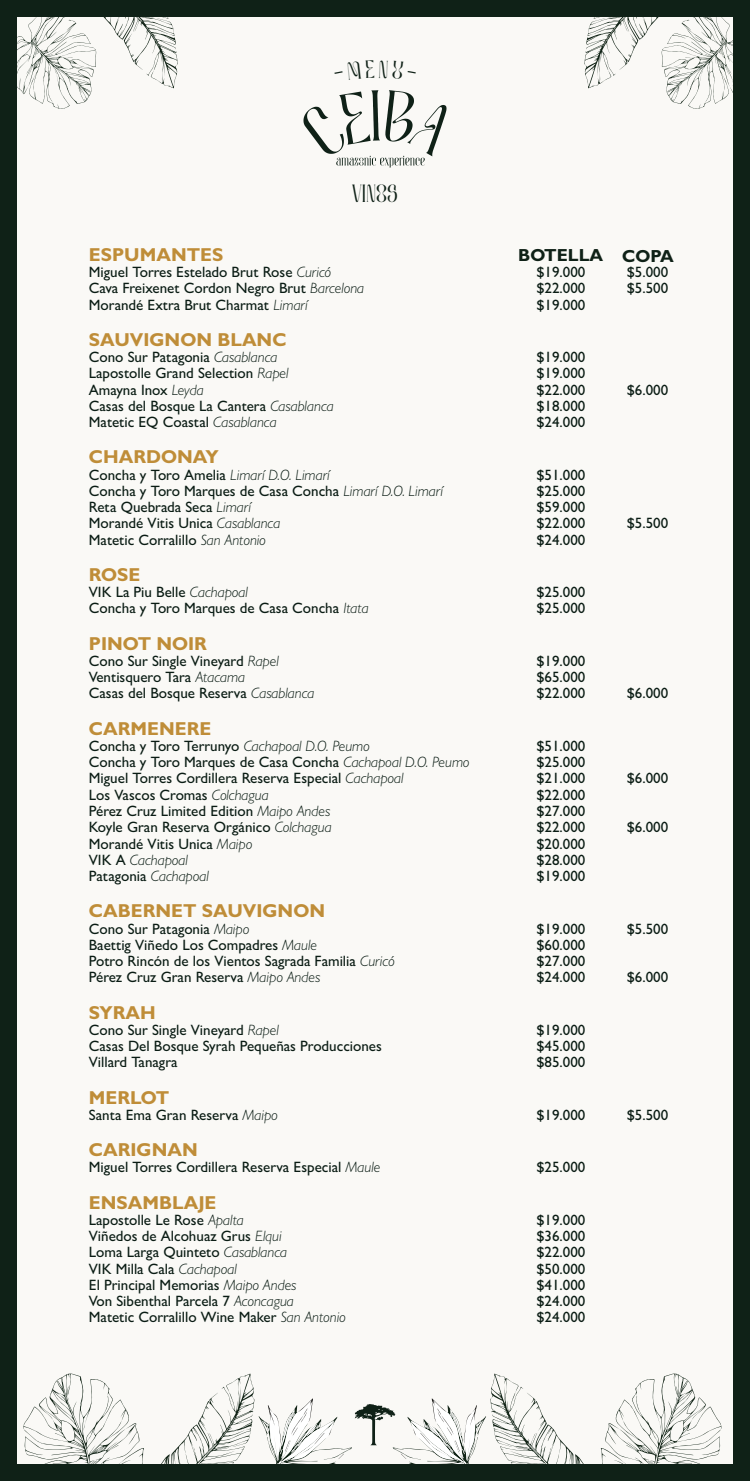
<style>
.page{position:relative;width:750px;height:1481px;background:#fff}
.page>*{position:absolute;margin:0;border:0;box-sizing:border-box;transform-origin:0 0}
.t1{font:25px "MOLIKA Regular";color:#0f2117}
.t2{font:700 18.75px "Gill Sans";color:#bf8d38}
.t3{font:700 17.5px "Gill Sans";color:#0f2117}
.t4{font:500 15px "Gill Sans";color:#0a1c14}
.t5{font:italic 300 15px "Gill Sans";color:#0a1c14}
.s1{font-weight:300;font-style:italic}
.s2{font-weight:500;font-style:normal}
</style>
<div class="page">
<div style="left:0;top:0;width:749px;height:1480px;background:#0f2117"></div>
<div style="left:17px;top:17px;width:715px;height:1446px;background:#faf9f6"></div>
<svg style="left:303px;top:90px;width:143px;height:77px"></svg>
<svg style="left:584px;top:17px;width:149px;height:92px"></svg>
<svg style="left:17px;top:17px;width:161px;height:92px"></svg>
<svg style="left:23px;top:1373px;width:698px;height:91px"></svg>
<h1 class="t1" style="left:352px;top:180px;width:47px">VINOS</h1>
<p class="t2" style="left:89px;top:243px;width:136px">ESPUMANTES</p>
<p class="t4" style="left:89px;top:263px;width:244px">Miguel Torres Estelado Brut Rose <span class="s1">Curicó</span></p>
<p class="t4" style="left:536px;top:263px;width:50px">$19.000</p>
<p class="t4" style="left:626px;top:263px;width:43px">$5.000</p>
<p class="t4" style="left:89px;top:279px;width:277px">Cava Freixenet Cordon Negro Brut <span class="s1">Barcelona</span></p>
<p class="t4" style="left:536px;top:279px;width:50px">$22.000</p>
<p class="t4" style="left:626px;top:279px;width:43px">$5.500</p>
<p class="t4" style="left:89px;top:295px;width:220px">Morandé Extra Brut Charmat <span class="s1">Limarí</span></p>
<p class="t4" style="left:536px;top:295px;width:50px">$19.000</p>
<p class="t2" style="left:89px;top:328px;width:199px">SAUVIGNON BLANC</p>
<p class="t4" style="left:89px;top:348px;width:190px">Cono Sur Patagonia <span class="s1">Casablanca</span></p>
<p class="t4" style="left:536px;top:348px;width:50px">$19.000</p>
<p class="t4" style="left:89px;top:364px;width:201px">Lapostolle Grand Selection <span class="s1">Rapel</span></p>
<p class="t4" style="left:536px;top:364px;width:50px">$19.000</p>
<p class="t4" style="left:89px;top:380px;width:116px">Amayna Inox <span class="s1">Leyda</span></p>
<p class="t4" style="left:536px;top:380px;width:50px">$22.000</p>
<p class="t4" style="left:626px;top:380px;width:43px">$6.000</p>
<p class="t4" style="left:89px;top:397px;width:246px">Casas del Bosque La Cantera <span class="s1">Casablanca</span></p>
<p class="t4" style="left:536px;top:397px;width:50px">$18.000</p>
<p class="t4" style="left:89px;top:413px;width:189px">Matetic EQ Coastal <span class="s1">Casablanca</span></p>
<p class="t4" style="left:536px;top:413px;width:50px">$24.000</p>
<p class="t2" style="left:89px;top:445px;width:131px">CHARDONAY</p>
<p class="t4" style="left:89px;top:465px;width:242px">Concha y Toro Amelia <span class="s1">Limarí D.O. Limarí</span></p>
<p class="t4" style="left:536px;top:465px;width:50px">$51.000</p>
<p class="t4" style="left:89px;top:482px;width:356px">Concha y Toro Marques de Casa Concha <span class="s1">Limarí D.O. Limarí</span></p>
<p class="t4" style="left:536px;top:482px;width:50px">$25.000</p>
<p class="t4" style="left:89px;top:498px;width:164px">Reta Quebrada Seca <span class="s1">Limarí</span></p>
<p class="t4" style="left:536px;top:498px;width:50px">$59.000</p>
<p class="t4" style="left:89px;top:514px;width:193px">Morandé Vitis Unica <span class="s1">Casablanca</span></p>
<p class="t4" style="left:536px;top:514px;width:50px">$22.000</p>
<p class="t4" style="left:626px;top:514px;width:43px">$5.500</p>
<p class="t4" style="left:89px;top:530px;width:178px">Matetic Corralillo <span class="s1">San Antonio</span></p>
<p class="t4" style="left:536px;top:530px;width:50px">$24.000</p>
<p class="t2" style="left:89px;top:563px;width:53px">ROSE</p>
<p class="t4" style="left:89px;top:583px;width:161px">VIK La Piu Belle <span class="s1">Cachapoal</span></p>
<p class="t4" style="left:536px;top:583px;width:50px">$25.000</p>
<p class="t4" style="left:89px;top:599px;width:281px">Concha y Toro Marques de Casa Concha <span class="s1">Itata</span></p>
<p class="t4" style="left:536px;top:599px;width:50px">$25.000</p>
<p class="t2" style="left:89px;top:631px;width:120px">PINOT NOIR</p>
<p class="t4" style="left:89px;top:652px;width:191px">Cono Sur Single Vineyard <span class="s1">Rapel</span></p>
<p class="t4" style="left:536px;top:652px;width:50px">$19.000</p>
<p class="t4" style="left:89px;top:668px;width:158px">Ventisquero Tara <span class="s1">Atacama</span></p>
<p class="t4" style="left:536px;top:668px;width:50px">$65.000</p>
<p class="t4" style="left:89px;top:684px;width:227px">Casas del Bosque Reserva <span class="s1">Casablanca</span></p>
<p class="t4" style="left:536px;top:684px;width:50px">$22.000</p>
<p class="t4" style="left:626px;top:684px;width:43px">$6.000</p>
<p class="t2" style="left:89px;top:716px;width:124px">CARMENERE</p>
<p class="t4" style="left:89px;top:737px;width:282px">Concha y Toro Terrunyo <span class="s1">Cachapoal D.O. Peumo</span></p>
<p class="t4" style="left:536px;top:737px;width:50px">$51.000</p>
<p class="t4" style="left:89px;top:753px;width:382px">Concha y Toro Marques de Casa Concha <span class="s1">Cachapoal D.O. Peumo</span></p>
<p class="t4" style="left:536px;top:753px;width:50px">$25.000</p>
<p class="t4" style="left:89px;top:769px;width:316px">Miguel Torres Cordillera Reserva Especial <span class="s1">Cachapoal</span></p>
<p class="t4" style="left:536px;top:769px;width:50px">$21.000</p>
<p class="t4" style="left:626px;top:769px;width:43px">$6.000</p>
<p class="t4" style="left:89px;top:785px;width:181px">Los Vascos Cromas <span class="s1">Colchagua</span></p>
<p class="t4" style="left:536px;top:785px;width:50px">$22.000</p>
<p class="t4" style="left:89px;top:802px;width:243px">Pérez Cruz Limited Edition <span class="s1">Maipo Andes</span></p>
<p class="t4" style="left:536px;top:802px;width:50px">$27.000</p>
<p class="t4" style="left:89px;top:818px;width:244px">Koyle Gran Reserva Orgánico <span class="s1">Colchagua</span></p>
<p class="t4" style="left:536px;top:818px;width:50px">$22.000</p>
<p class="t4" style="left:626px;top:818px;width:43px">$6.000</p>
<p class="t4" style="left:89px;top:834px;width:165px">Morandé Vitis Unica <span class="s1">Maipo</span></p>
<p class="t4" style="left:536px;top:834px;width:50px">$20.000</p>
<p class="t5" style="left:89px;top:850px;width:101px"><span class="s2">VIK A</span> Cachapoal</p>
<p class="t4" style="left:536px;top:850px;width:50px">$28.000</p>
<p class="t4" style="left:89px;top:867px;width:121px">Patagonia <span class="s1">Cachapoal</span></p>
<p class="t4" style="left:536px;top:867px;width:50px">$19.000</p>
<p class="t2" style="left:89px;top:899px;width:238px">CABERNET SAUVIGNON</p>
<p class="t4" style="left:89px;top:919px;width:162px">Cono Sur Patagonia <span class="s1">Maipo</span></p>
<p class="t4" style="left:536px;top:919px;width:50px">$19.000</p>
<p class="t4" style="left:626px;top:919px;width:43px">$5.500</p>
<p class="t4" style="left:89px;top:935px;width:230px">Baettig Viñedo Los Compadres <span class="s1">Maule</span></p>
<p class="t4" style="left:536px;top:935px;width:50px">$60.000</p>
<p class="t4" style="left:89px;top:952px;width:307px">Potro Rincón de los Vientos Sagrada Familia <span class="s1">Curicó</span></p>
<p class="t4" style="left:536px;top:952px;width:50px">$27.000</p>
<p class="t4" style="left:89px;top:968px;width:233px">Pérez Cruz Gran Reserva <span class="s1">Maipo Andes</span></p>
<p class="t4" style="left:536px;top:968px;width:50px">$24.000</p>
<p class="t4" style="left:626px;top:968px;width:43px">$6.000</p>
<p class="t2" style="left:89px;top:1000px;width:68px">SYRAH</p>
<p class="t4" style="left:89px;top:1020px;width:191px">Cono Sur Single Vineyard <span class="s1">Rapel</span></p>
<p class="t4" style="left:536px;top:1020px;width:50px">$19.000</p>
<p class="t4" style="left:89px;top:1037px;width:294px">Casas Del Bosque Syrah Pequeñas Producciones</p>
<p class="t4" style="left:536px;top:1037px;width:50px">$45.000</p>
<p class="t4" style="left:89px;top:1053px;width:90px">Villard Tanagra</p>
<p class="t4" style="left:536px;top:1053px;width:50px">$85.000</p>
<p class="t2" style="left:89px;top:1085px;width:82px">MERLOT</p>
<p class="t4" style="left:89px;top:1105px;width:190px">Santa Ema Gran Reserva <span class="s1">Maipo</span></p>
<p class="t4" style="left:536px;top:1105px;width:50px">$19.000</p>
<p class="t4" style="left:626px;top:1105px;width:43px">$5.500</p>
<p class="t2" style="left:89px;top:1138px;width:110px">CARIGNAN</p>
<p class="t4" style="left:89px;top:1158px;width:293px">Miguel Torres Cordillera Reserva Especial <span class="s1">Maule</span></p>
<p class="t4" style="left:536px;top:1158px;width:50px">$25.000</p>
<p class="t2" style="left:89px;top:1190px;width:129px">ENSAMBLAJE</p>
<p class="t4" style="left:89px;top:1210px;width:156px">Lapostolle Le Rose <span class="s1">Apalta</span></p>
<p class="t4" style="left:536px;top:1210px;width:50px">$19.000</p>
<p class="t4" style="left:89px;top:1227px;width:194px">Viñedos de Alcohuaz Grus <span class="s1">Elqui</span></p>
<p class="t4" style="left:536px;top:1227px;width:50px">$36.000</p>
<p class="t4" style="left:89px;top:1243px;width:200px">Loma Larga Quinteto <span class="s1">Casablanca</span></p>
<p class="t4" style="left:536px;top:1243px;width:50px">$22.000</p>
<p class="t4" style="left:89px;top:1259px;width:149px">VIK Milla Cala <span class="s1">Cachapoal</span></p>
<p class="t4" style="left:536px;top:1259px;width:50px">$50.000</p>
<p class="t4" style="left:89px;top:1275px;width:209px">El Principal Memorias <span class="s1">Maipo Andes</span></p>
<p class="t4" style="left:536px;top:1275px;width:50px">$41.000</p>
<p class="t4" style="left:89px;top:1292px;width:206px">Von Sibenthal Parcela 7 <span class="s1">Aconcagua</span></p>
<p class="t4" style="left:536px;top:1292px;width:50px">$24.000</p>
<p class="t4" style="left:89px;top:1308px;width:258px">Matetic Corralillo Wine Maker <span class="s1">San Antonio</span></p>
<p class="t4" style="left:536px;top:1308px;width:50px">$24.000</p>
<p class="t3" style="left:518px;top:245px;width:157px">BOTELLA COPA</p>
</div>
